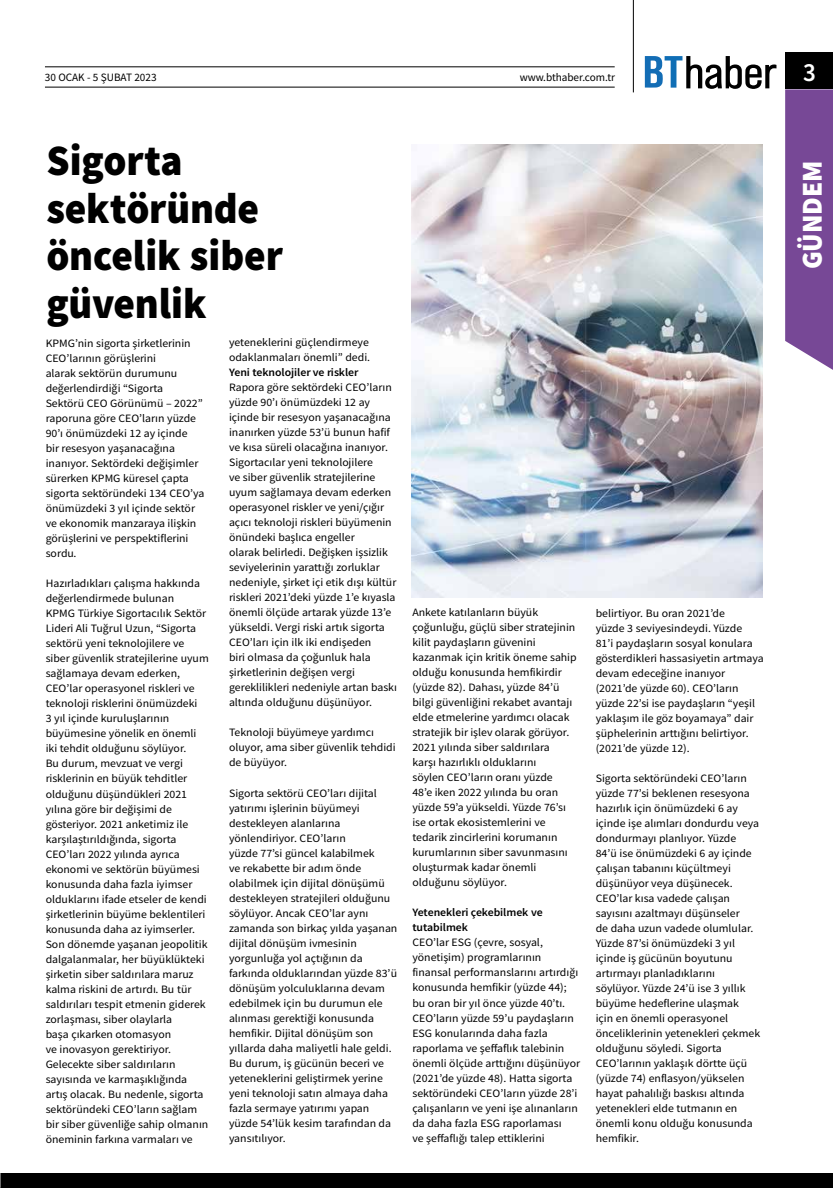
<style>
.page{position:relative;width:833px;height:1188px;background:#fff}
.page>*{position:absolute;margin:0;border:0;box-sizing:border-box;transform-origin:0 0}
.t1{font:43.38px/47.5px "Source Sans Variable";letter-spacing:.05em;color:#000;scale:.95 1}
.t2{font:28.88px "Source Sans Variable";letter-spacing:.035em;color:#fff;scale:.95 1}
.t3{font:26.25px "Source Sans Variable";color:#fff;scale:.95 1}
.t4{font:11.25px/15px "Source Sans Variable";letter-spacing:.02em;color:#000;scale:1.05 1}
.t5{font:11.25px "Source Sans Variable";letter-spacing:.02em;color:#000}
</style>
<div class="page">
<div style="left:0;top:1172px;width:833px;height:15px;background:#000"></div>
<div style="left:785px;top:52px;width:48px;height:37px;background:#000"></div>
<svg style="left:785px;top:89px;width:48px;height:281px;background:#7f539c"></svg>
<hr style="left:633px;top:0;width:1px;height:92px;background:#000">
<svg style="left:645px;top:56px;width:131px;height:33px"></svg>
<hr style="left:45px;top:87px;width:569px;height:1px;background:#000">
<hr style="left:45px;top:66px;width:569px;height:1px;background:#000">
<img style="left:411px;top:144px;width:351px;height:453px">
<img style="left:0;top:1172px;width:1px;height:14px">
<p class="t5" style="left:45px;top:70px;width:113px">30 OCAK - 5 ŞUBAT 2023</p>
<p class="t5" style="left:520px;top:70px;width:96px">www.bthaber.com.tr</p>
<h3 class="t3" style="left:803px;top:56px;width:14px">3</h3>
<h1 class="t1" style="left:46px;top:137px;width:246px">Sigorta sektöründe öncelik siber güvenlik</h1>
<p class="t4" style="left:46px;top:336px;width:153px">KPMG’nin sigorta şirketlerinin<br>CEO’larının görüşlerini<br>alarak sektörün durumunu değerlendirdiği “Sigorta<br>Sektörü CEO Görünümü – 2022” raporuna göre CEO’ların yüzde<br>90’ı önümüzdeki 12 ay içinde<br>bir resesyon yaşanacağına inanıyor. Sektördeki değişimler sürerken KPMG küresel çapta sigorta sektöründeki 134 CEO’ya önümüzdeki 3 yıl içinde sektör ve ekonomik manzaraya ilişkin görüşlerini ve perspektiflerini sordu.</p>
<p class="t4" style="left:46px;top:576px;width:157px">Hazırladıkları çalışma hakkında değerlendirmede bulunan<br>KPMG Türkiye Sigortacılık Sektör<br>Lideri Ali Tuğrul Uzun, “Sigorta sektörü yeni teknolojilere ve siber güvenlik stratejilerine uyum sağlamaya devam ederken,<br>CEO’lar operasyonel riskleri ve teknoloji risklerini önümüzdeki<br>3 yıl içinde kuruluşlarının büyümesine yönelik en önemli iki tehdit olduğunu söylüyor.<br>Bu durum, mevzuat ve vergi risklerinin en büyük tehditler olduğunu düşündükleri 2021 yılına göre bir değişimi de gösteriyor. 2021 anketimiz ile karşılaştırıldığında, sigorta<br>CEO’ları 2022 yılında ayrıca ekonomi ve sektörün büyümesi konusunda daha fazla iyimser olduklarını ifade etseler de kendi şirketlerinin büyüme beklentileri konusunda daha az iyimserler.<br>Son dönemde yaşanan jeopolitik dalgalanmalar, her büyüklükteki şirketin siber saldırılara maruz kalma riskini de artırdı. Bu tür saldırıları tespit etmenin giderek zorlaşması, siber olaylarla<br>başa çıkarken otomasyon<br>ve inovasyon gerektiriyor.<br>Gelecekte siber saldırıların sayısında ve karmaşıklığında artış olacak. Bu nedenle, sigorta sektöründeki CEO’ların sağlam bir siber güvenliğe sahip olmanın öneminin farkına varmaları ve</p>
<p class="t4" style="left:229px;top:335px;width:161px">yeteneklerini güçlendirmeye odaklanmaları önemli” dedi.<br>Yeni teknolojiler ve riskler<br>Rapora göre sektördeki CEO’ların yüzde 90’ı önümüzdeki 12 ay içinde bir resesyon yaşanacağına inanırken yüzde 53’ü bunun hafif ve kısa süreli olacağına inanıyor.<br>Sigortacılar yeni teknolojilere<br>ve siber güvenlik stratejilerine uyum sağlamaya devam ederken operasyonel riskler ve yeni/çığır açıcı teknoloji riskleri büyümenin önündeki başlıca engeller<br>olarak belirledi. Değişken işsizlik seviyelerinin yarattığı zorluklar nedeniyle, şirket içi etik dışı kültür riskleri 2021’deki yüzde 1’e kıyasla önemli ölçüde artarak yüzde 13’e yükseldi. Vergi riski artık sigorta CEO’ları için ilk iki endişeden<br>biri olmasa da çoğunluk hala şirketlerinin değişen vergi gereklilikleri nedeniyle artan baskı altında olduğunu düşünüyor.</p>
<p class="t4" style="left:229px;top:725px;width:160px">Teknoloji büyümeye yardımcı oluyor, ama siber güvenlik tehdidi de büyüyor.</p>
<p class="t4" style="left:229px;top:785px;width:162px">Sigorta sektörü CEO’ları dijital yatırımı işlerinin büyümeyi destekleyen alanlarına yönlendiriyor. CEO’ların<br>yüzde 77’si güncel kalabilmek<br>ve rekabette bir adım önde olabilmek için dijital dönüşümü destekleyen stratejileri olduğunu söylüyor. Ancak CEO’lar aynı zamanda son birkaç yılda yaşanan dijital dönüşüm ivmesinin yorgunluğa yol açtığının da farkında olduklarından yüzde 83’ü dönüşüm yolculuklarına devam edebilmek için bu durumun ele alınması gerektiği konusunda hemfikir. Dijital dönüşüm son yıllarda daha maliyetli hale geldi.<br>Bu durum, iş gücünün beceri ve yeteneklerini geliştirmek yerine yeni teknoloji satın almaya daha fazla sermaye yatırımı yapan yüzde 54’lük kesim tarafından da yansıtılıyor.</p>
<p class="t4" style="left:412px;top:605px;width:158px">Ankete katılanların büyük çoğunluğu, güçlü siber stratejinin kilit paydaşların güvenini kazanmak için kritik öneme sahip olduğu konusunda hemfikirdir (yüzde 82). Dahası, yüzde 84’ü bilgi güvenliğini rekabet avantajı elde etmelerine yardımcı olacak stratejik bir işlev olarak görüyor.<br>2021 yılında siber saldırılara<br>karşı hazırlıklı olduklarını<br>söylen CEO’ların oranı yüzde<br>48’e iken 2022 yılında bu oran yüzde 59’a yükseldi. Yüzde 76’sı ise ortak ekosistemlerini ve tedarik zincirlerini korumanın kurumlarının siber savunmasını oluşturmak kadar önemli olduğunu söylüyor.</p>
<p class="t4" style="left:412px;top:905px;width:161px">Yetenekleri çekebilmek ve tutabilmek<br>CEO’lar ESG (çevre, sosyal, yönetişim) programlarının finansal performanslarını artırdığı konusunda hemfikir (yüzde 44); bu oran bir yıl önce yüzde 40’tı.<br>CEO’ların yüzde 59’u paydaşların<br>ESG konularında daha fazla raporlama ve şeffaflık talebinin önemli ölçüde arttığını düşünüyor (2021’de yüzde 48). Hatta sigorta sektöründeki CEO’ların yüzde 28’i çalışanların ve yeni işe alınanların da daha fazla ESG raporlaması<br>ve şeffaflığı talep ettiklerini</p>
<p class="t4" style="left:596px;top:605px;width:161px">belirtiyor. Bu oran 2021’de<br>yüzde 3 seviyesindeydi. Yüzde<br>81’i paydaşların sosyal konulara gösterdikleri hassasiyetin artmaya devam edeceğine inanıyor (2021’de yüzde 60). CEO’ların yüzde 22’si ise paydaşların “yeşil yaklaşım ile göz boyamaya” dair şüphelerinin arttığını belirtiyor. (2021’de yüzde 12).</p>
<p class="t4" style="left:596px;top:770px;width:158px">Sigorta sektöründeki CEO’ların yüzde 77’si beklenen resesyona hazırlık için önümüzdeki 6 ay içinde işe alımları dondurdu veya dondurmayı planlıyor. Yüzde<br>84’ü ise önümüzdeki 6 ay içinde çalışan tabanını küçültmeyi düşünüyor veya düşünecek.<br>CEO’lar kısa vadede çalışan sayısını azaltmayı düşünseler<br>de daha uzun vadede olumlular.<br>Yüzde 87’si önümüzdeki 3 yıl içinde iş gücünün boyutunu artırmayı planladıklarını söylüyor. Yüzde 24’ü ise 3 yıllık büyüme hedeflerine ulaşmak<br>için en önemli operasyonel önceliklerinin yetenekleri çekmek olduğunu söyledi. Sigorta<br>CEO’larının yaklaşık dörtte üçü (yüzde 74) enflasyon/yükselen hayat pahalılığı baskısı altında yetenekleri elde tutmanın en önemli konu olduğu konusunda hemfikir.</p>
<h2 class="t2" style="left:794px;top:269px;width:113px;rotate:-90deg">GÜNDEM</h2>
</div>
